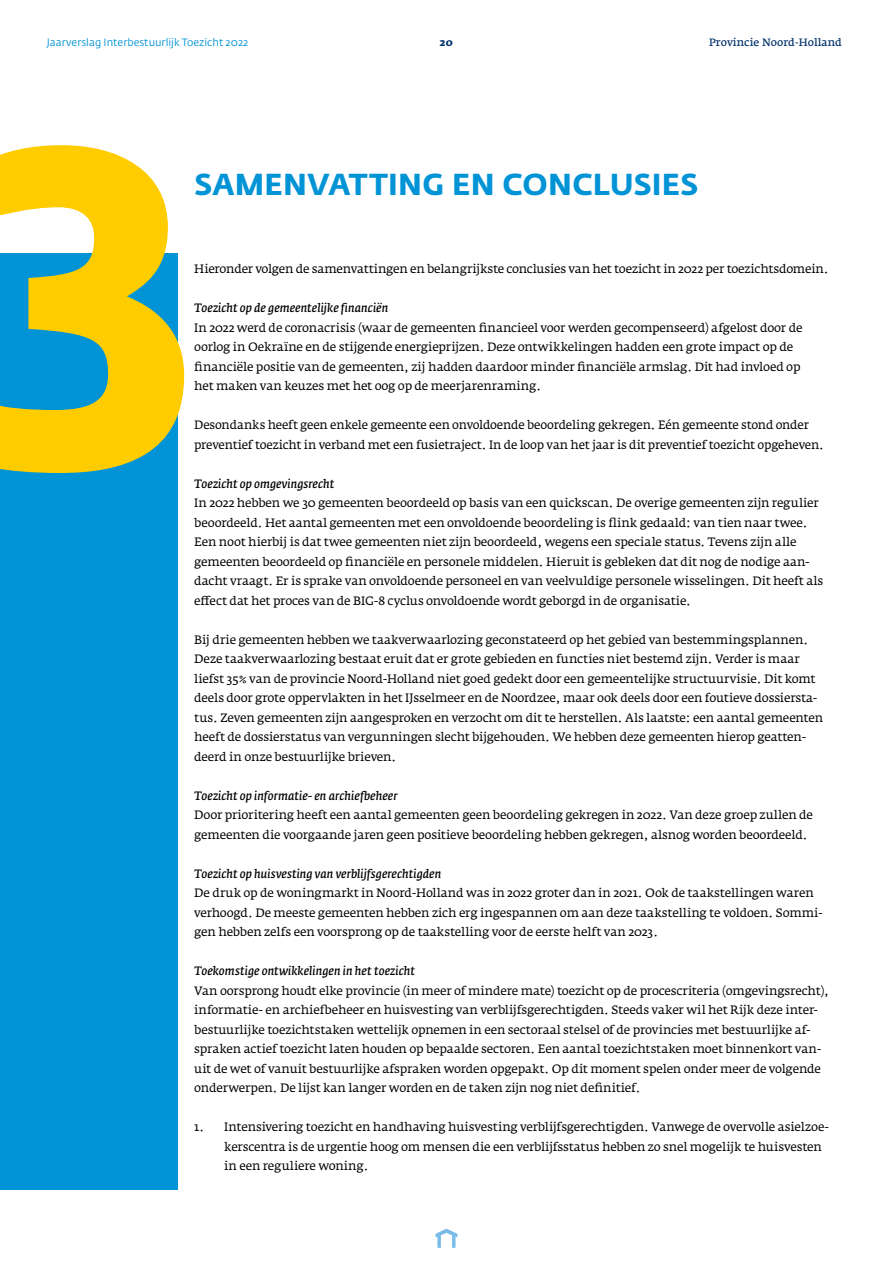
<style>
.page{position:relative;width:893px;height:1263px;background:#fff}
.page>*{position:absolute;margin:0;border:0;box-sizing:border-box;transform-origin:0 0}
.t1{font:700 450.3px "Fedra Sans Std";color:#fc0}
.t2{font:700 30px "Fedra Sans Std";letter-spacing:.005em;color:#0093d6}
.t3{font:12px/19.5px "Fedra Serif A Std";letter-spacing:-.015em;color:#000}
.t4{font:italic 600 12px "Fedra Serif A Std";letter-spacing:.005em;color:#000}
.t5{font:10.5px "Fedra Sans Std";color:#0093d6}
.t6{font:600 10.5px "Fedra Serif A Std";color:#03326c}
.t7{font:700 10.5px "Fedra Serif A Std";color:#03326c}
</style>
<div class="page">
<div style="left:0;top:254px;width:177px;height:936px;background:#0093d6"></div>
<svg style="left:436px;top:1228px;width:21px;height:20px"></svg>
<p class="t5" style="left:47px;top:36px;width:203px">Jaarverslag Interbestuurlijk Toezicht 2022</p>
<p class="t7" style="left:440px;top:36px;width:15px">20</p>
<p class="t6" style="left:709px;top:36px;width:134px">Provincie Noord-Holland</p>
<h1 class="t1" style="left:-36px;top:19px;width:241px">3</h1>
<h2 class="t2" style="left:194px;top:165px;width:506px">SAMENVATTING EN CONCLUSIES</h2>
<p class="t3" style="left:194px;top:259px;width:636px">Hieronder volgen de samenvattingen en belangrijkste conclusies van het toezicht in 2022 per toezichtsdomein.</p>
<p class="t4" style="left:194px;top:301px;width:196px">Toezicht op de gemeentelijke financiën</p>
<p class="t3" style="left:194px;top:318px;width:610px">In 2022 werd de coronacrisis (waar de gemeenten financieel voor werden gecompenseerd) afgelost door de oorlog in Oekraïne en de stijgende energieprijzen. Deze ontwikkelingen hadden een grote impact op de financiële positie van de gemeenten, zij hadden daardoor minder financiële armslag. Dit had invloed op het maken van keuzes met het oog op de meerjarenraming.</p>
<p class="t3" style="left:194px;top:415px;width:631px">Desondanks heeft geen enkele gemeente een onvoldoende beoordeling gekregen. Eén gemeente stond onder preventief toezicht in verband met een fusietraject. In de loop van het jaar is dit preventief toezicht opgeheven.</p>
<p class="t4" style="left:194px;top:476px;width:142px">Toezicht op omgevingsrecht</p>
<p class="t3" style="left:194px;top:493px;width:631px">In 2022 hebben we 30 gemeenten beoordeeld op basis van een quickscan. De overige gemeenten zijn regulier beoordeeld. Het aantal gemeenten met een onvoldoende beoordeling is flink gedaald: van tien naar twee.<br>Een noot hierbij is dat twee gemeenten niet zijn beoordeeld, wegens een speciale status. Tevens zijn alle gemeenten beoordeeld op financiële en personele middelen. Hieruit is gebleken dat dit nog de nodige aan&shy;dacht vraagt. Er is sprake van onvoldoende personeel en van veelvuldige personele wisselingen. Dit heeft als effect dat het proces van de BIG-8 cyclus onvoldoende wordt geborgd in de organisatie.</p>
<p class="t3" style="left:194px;top:630px;width:631px">Bij drie gemeenten hebben we taakverwaarlozing geconstateerd op het gebied van bestemmingsplannen.<br>Deze taakverwaarlozing bestaat eruit dat er grote gebieden en functies niet bestemd zijn. Verder is maar liefst 35% van de provincie Noord-Holland niet goed gedekt door een gemeentelijke structuurvisie. Dit komt deels door grote oppervlakten in het IJsselmeer en de Noordzee, maar ook deels door een foutieve dossiersta&shy;tus. Zeven gemeenten zijn aangesproken en verzocht om dit te herstellen. Als laatste: een aantal gemeenten heeft de dossierstatus van vergunningen slecht bijgehouden. We hebben deze gemeenten hierop geatten&shy;deerd in onze bestuurlijke brieven.</p>
<p class="t4" style="left:194px;top:788px;width:205px">Toezicht op informatie- en archiefbeheer</p>
<p class="t3" style="left:194px;top:805px;width:620px">Door prioritering heeft een aantal gemeenten geen beoordeling gekregen in 2022. Van deze groep zullen de gemeenten die voorgaande jaren geen positieve beoordeling hebben gekregen, alsnog worden beoordeeld.</p>
<p class="t4" style="left:194px;top:866px;width:249px">Toezicht op huisvesting van verblijfsgerechtigden</p>
<p class="t3" style="left:194px;top:883px;width:630px">De druk op de woningmarkt in Noord-Holland was in 2022 groter dan in 2021. Ook de taakstellingen waren verhoogd. De meeste gemeenten hebben zich erg ingespannen om aan deze taakstelling te voldoen. Sommi&shy;gen hebben zelfs een voorsprong op de taakstelling voor de eerste helft van 2023.</p>
<p class="t4" style="left:194px;top:964px;width:222px">Toekomstige ontwikkelingen in het toezicht</p>
<p class="t3" style="left:194px;top:981px;width:636px">Van oorsprong houdt elke provincie (in meer of mindere mate) toezicht op de procescriteria (omgevingsrecht), informatie- en archiefbeheer en huisvesting van verblijfsgerechtigden. Steeds vaker wil het Rijk deze inter&shy;bestuurlijke toezichtstaken wettelijk opnemen in een sectoraal stelsel of de provincies met bestuurlijke af&shy;spraken actief toezicht laten houden op bepaalde sectoren. Een aantal toezichtstaken moet binnenkort van&shy;uit de wet of vanuit bestuurlijke afspraken worden opgepakt. Op dit moment spelen onder meer de volgende onderwerpen. De lijst kan langer worden en de taken zijn nog niet definitief.</p>
<p class="t3" style="left:224px;top:1117px;width:606px;text-indent:-30px">1. Intensivering toezicht en handhaving huisvesting verblijfsgerechtigden. Vanwege de overvolle asielzoe&shy;kerscentra is de urgentie hoog om mensen die een verblijfsstatus hebben zo snel mogelijk te huisvesten in een reguliere woning.</p>
</div>
